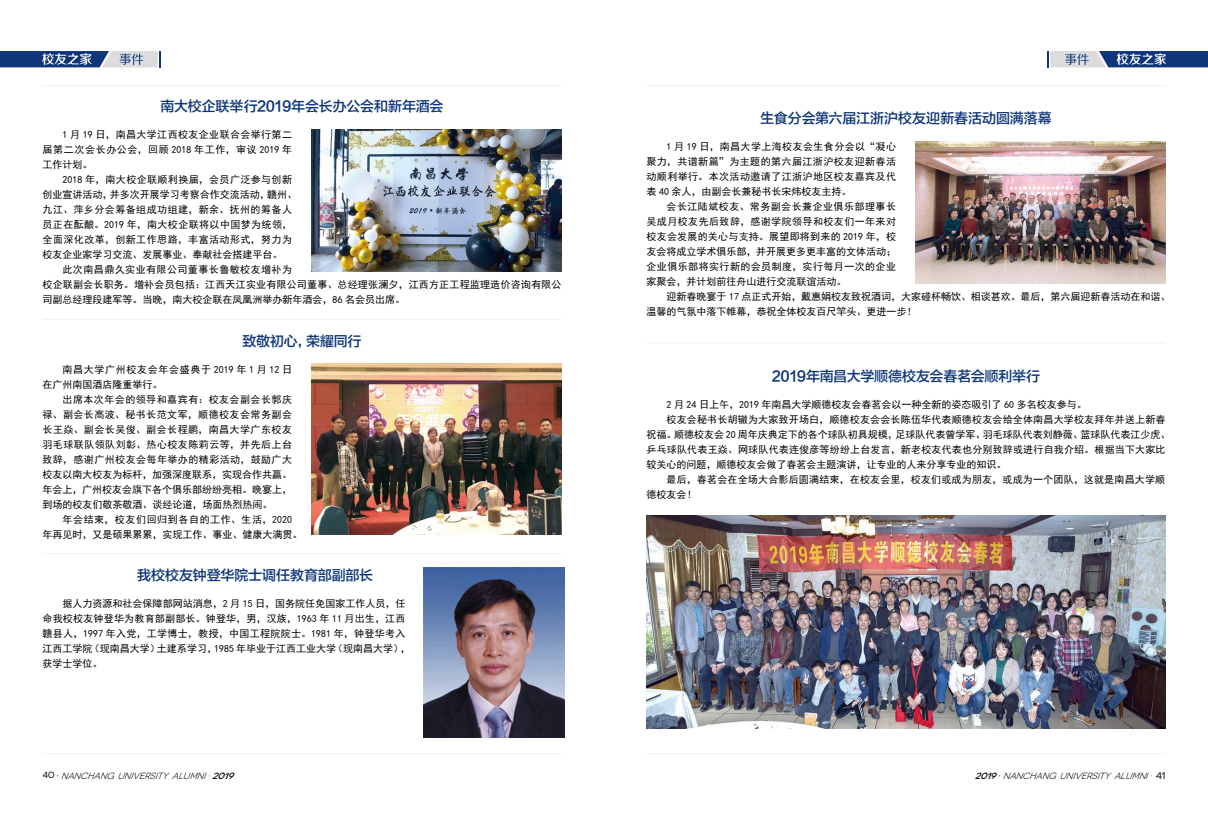
<style>
.page{position:relative;width:1208px;height:825px;background:#fff}
.page>*{position:absolute;margin:0;border:0;box-sizing:border-box;transform-origin:0 0}
.t1{font:14px "FZLTZHK GBK1 0";letter-spacing:-.01em;color:#0f367a}
.t2{font:10px/15px "Sim Hei";color:#000}
.t3{font:10px/15px "Sim Hei";letter-spacing:.02em;color:#000}
.t4{font:10px/15px "Sim Hei";letter-spacing:.04em;color:#000}
.t5{font:italic 9px "Novecentowide";color:#000}
.s1{font-style:normal}
.s2{font-weight:500}
.s3{font-style:normal;font-size:10px}
</style>
<div class="page">
<svg style="left:1047px;top:51px;width:161px;height:16px"></svg>
<svg style="left:0;top:51px;width:161px;height:16px"></svg>
<hr style="left:43px;top:85px;width:518px;height:1px;background:#f0f1f1">
<hr style="left:43px;top:319px;width:518px;height:1px;background:#f0f1f1">
<hr style="left:43px;top:553px;width:518px;height:1px;background:#f0f1f1">
<hr style="left:43px;top:753px;width:518px;height:1px;background:#f0f1f1">
<img style="left:312px;top:130px;width:249px;height:142px">
<img style="left:312px;top:364px;width:249px;height:170px">
<div style="left:425px;top:598px;width:136px;height:142px;background:linear-gradient(to right,#fff,#fff)"></div>
<img style="left:423px;top:567px;width:142px;height:170px">
<hr style="left:646px;top:85px;width:519px;height:1px;background:#f0f1f1">
<hr style="left:646px;top:343px;width:519px;height:1px;background:#f0f1f1">
<hr style="left:646px;top:753px;width:519px;height:1px;background:#f0f1f1">
<img style="left:916px;top:142px;width:249px;height:141px">
<img style="left:646px;top:515px;width:519px;height:213px">
<h1 class="t1" style="left:160px;top:99px;width:285px">南大校企联举行2019年会长办公会和新年酒会</h1>
<p class="t2" style="left:43px;top:127px;width:251px;text-align:justify;text-indent:20px">1 月 19 日，南昌大学江西校友企业联合会举行第二届第二次会长办公会，回顾 2018 年工作，审议 2019 年工作计划。</p>
<p class="t4" style="left:43px;top:172px;width:256px;text-indent:20px">2018 年，南大校企联顺利换届，会员广泛参与创新创业宣讲活动，并多次开展学习考察合作交流活动，赣州、九江、萍乡分会筹备组成功组建，新余、抚州的筹备人员正在酝酿。2019 年，南大校企联将以中国梦为统领，全面深化改革，创新工作思路，丰富活动形式，努力为校友企业家学习交流、发展事业、奉献社会搭建平台。</p>
<p class="t3" style="left:43px;top:262px;width:520px;text-indent:20px">此次南昌鼎久实业有限公司董事长鲁敏校友增补为<br>校企联副会长职务。增补会员包括：江西天江实业有限公司董事、总经理张澜夕，江西方正工程监理造价咨询有限公司副总经理段建军等。当晚，南大校企联在凤凰洲举办新年酒会，86 名会员出席。</p>
<h1 class="t1" style="left:242px;top:333px;width:121px">致敬初心，荣耀同行</h1>
<p class="t2" style="left:43px;top:361px;width:251px;text-indent:20px">南昌大学广州校友会年会盛典于 2019 年 1 月 12 日在广州南国酒店隆重举行。</p>
<p class="t2" style="left:43px;top:391px;width:251px;text-align:justify;text-indent:20px">出席本次年会的领导和嘉宾有：校友会副会长郭庆禄、副会长高波、秘书长范文军，顺德校友会常务副会长王焱、副会长吴俊、副会长程鹏，南昌大学广东校友羽毛球联队领队刘彰、热心校友陈莉云等，并先后上台致辞，感谢广州校友会每年举办的精彩活动，鼓励广大校友以南大校友为标杆，加强深度联系，实现合作共赢。年会上，广州校友会旗下各个俱乐部纷纷亮相。晚宴上，到场的校友们敬茶敬酒、谈经论道，场面热烈热闹。</p>
<p class="t2" style="left:43px;top:511px;width:262px;text-indent:20px">年会结束，校友们回归到各自的工作、生活，2020年再见时，又是硕果累累，实现工作、事业、健康大满贯。</p>
<h1 class="t1" style="left:137px;top:567px;width:238px">我校校友钟登华院士调任教育部副部长</h1>
<p class="t2" style="left:43px;top:596px;width:369px;text-indent:20px">据人力资源和社会保障部网站消息，2 月 15 日，国务院任免国家工作人员，任命我校校友钟登华为教育部副部长。钟登华，男，汉族，1963 年 11 月出生，江西赣县人，1997 年入党，工学博士，教授，中国工程院院士。1981 年，钟登华考入江西工学院（现南昌大学）土建系学习，1985 年毕业于江西工业大学（现南昌大学），获学士学位。</p>
<h1 class="t1" style="left:760px;top:111px;width:293px">生食分会第六届江浙沪校友迎新春活动圆满落幕</h1>
<p class="t2" style="left:646px;top:139px;width:251px;text-align:justify;text-indent:20px">1 月 19 日，南昌大学上海校友会生食分会以“凝心聚力，共谱新篇”为主题的第六届江浙沪校友迎新春活动顺利举行。本次活动邀请了江浙沪地区校友嘉宾及代表 40 余人，由副会长兼秘书长宋炜校友主持。</p>
<p class="t2" style="left:646px;top:199px;width:251px;text-align:justify;text-indent:20px">会长江陆斌校友、常务副会长兼企业俱乐部理事长吴成月校友先后致辞，感谢学院领导和校友们一年来对校友会发展的关心与支持。展望即将到来的 2019 年，校友会将成立学术俱乐部，并开展更多更丰富的文体活动；企业俱乐部将实行新的会员制度，实行每月一次的企业家聚会，并计划前往舟山进行交流联谊活动。</p>
<p class="t2" style="left:646px;top:289px;width:525px;text-indent:20px">迎新春晚宴于 17 点正式开始，戴惠娟校友致祝酒词，大家碰杯畅饮、相谈甚欢。最后，第六届迎新春活动在和谐、温馨的气氛中落下帷幕，恭祝全体校友百尺竿头、更进一步！</p>
<h1 class="t1" style="left:771px;top:368px;width:270px">2019年南昌大学顺德校友会春茗会顺利举行</h1>
<p class="t2" style="left:666px;top:397px;width:421px">2 月 24 日上午，2019 年南昌大学顺德校友会春茗会以一种全新的姿态吸引了 60 多名校友参与。</p>
<p class="t3" style="left:666px;top:412px;width:500px">校友会秘书长胡辙为大家致开场白，顺德校友会会长陈伍华代表顺德校友会给全体南昌大学校友拜年并送上新春</p>
<p class="t2" style="left:646px;top:427px;width:525px">祝福。顺德校友会 20 周年庆典定下的各个球队初具规模，足球队代表曾学军、羽毛球队代表刘静薇、篮球队代表江少虎、</p>
<p class="t3" style="left:646px;top:442px;width:520px">乒乓球队代表王焱、网球队代表连俊彦等纷纷上台发言，新老校友代表也分别致辞或进行自我介绍。根据当下大家比</p>
<p class="t2" style="left:646px;top:457px;width:361px">较关心的问题，顺德校友会做了春茗会主题演讲，让专业的人来分享专业的知识。</p>
<p class="t3" style="left:666px;top:472px;width:500px">最后，春茗会在全场大合影后圆满结束，在校友会里，校友们或成为朋友，或成为一个团队，这就是南昌大学顺</p>
<p class="t2" style="left:646px;top:487px;width:51px">德校友会！</p>
<p class="t5" style="left:43px;top:771px;width:196px"><span class="s1">4 0</span> <span class="s2">·</span>NANCHANGUNIVERSITYALUMNI·<span class="s2">2019</span></p>
<p class="t5" style="left:975px;top:771px;width:192px"><span class="s2">2019·</span>NANCHANGUNIVERSITYALUMNI· <span class="s3">4 1</span></p>
</div>
